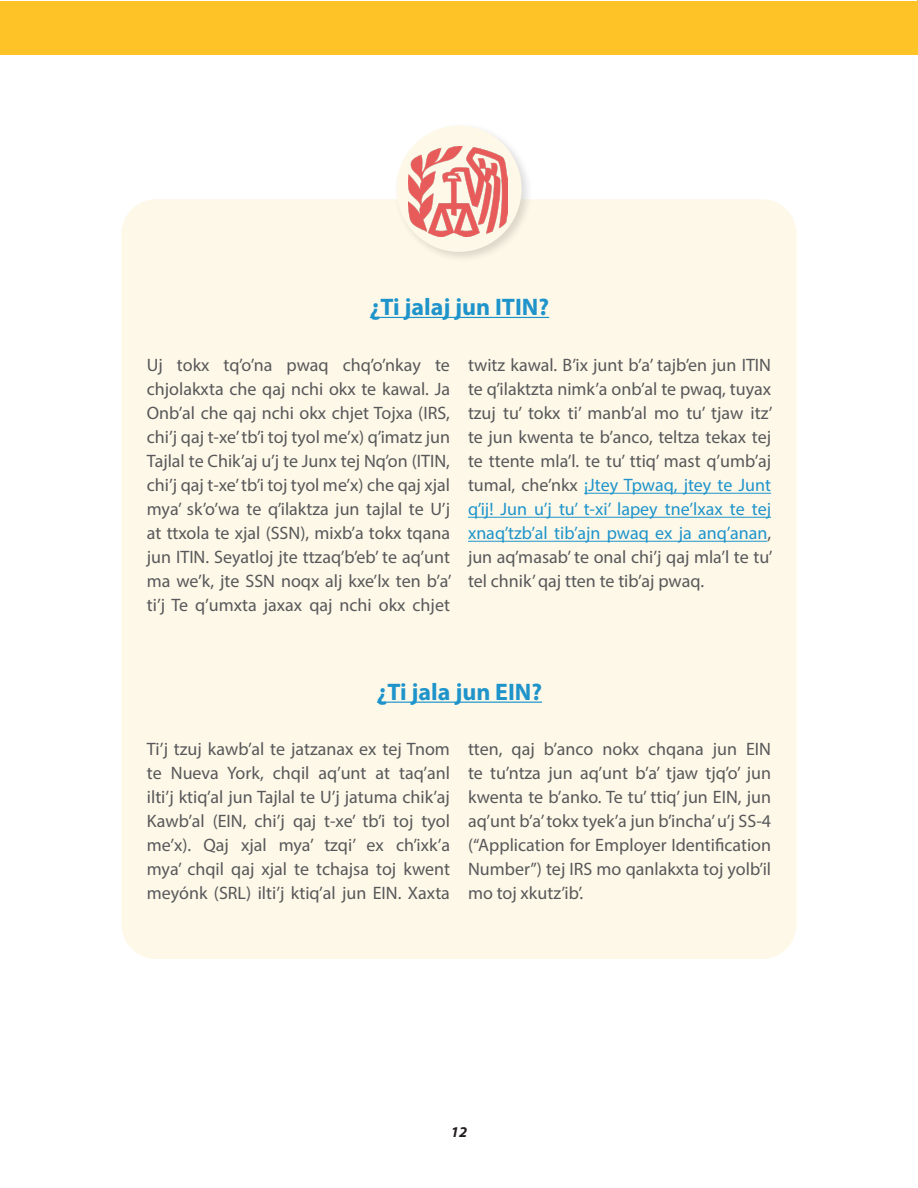
<style>
.page{position:relative;width:918px;height:1188px;background:#fff}
.page>*{position:absolute;margin:0;border:0;box-sizing:border-box;transform-origin:0 0}
.Heading_2{font:700 24px "Myriad Pro";color:#1e94cb}
.t1{font:18px/24px "Myriad Pro";color:#57585a;text-align:justify}
.t2{font:italic 700 15px "Myriad Pro";color:#231f20}
.s1{color:#1e94cb}
</style>
<div class="page">
<div style="left:0;top:1px;width:918px;height:54px;background:#fec427"></div>
<div style="left:122px;top:199px;width:674px;height:760px;background:#fef8e8;border-radius:35px"></div>
<hr style="left:584px;top:493px;width:187px;height:1px;background:#1e94cb">
<hr style="left:468px;top:517px;width:303px;height:1px;background:#1e94cb">
<hr style="left:468px;top:541px;width:299px;height:1px;background:#1e94cb">
<hr style="left:370px;top:317px;width:179px;height:1px;background:#1e94cb">
<div style="left:393px;top:123px;width:140px;height:140px;background:#231f20;opacity:.15"></div>
<div style="left:396px;top:126px;width:126px;height:126px;background:#fef8e8;border-radius:50%"></div>
<img style="left:408px;top:146px;width:100px;height:90px">
<hr style="left:377px;top:702px;width:165px;height:1px;background:#1e94cb">
<hr style="left:917px;top:0;width:1px;height:54px;background:#fec427">
<p class="Heading_2" style="left:370px;top:291px;width:181px">¿Ti jalaj jun ITIN?</p>
<p class="t1" style="left:147px;top:353px;width:306px">Uj tokx tq’o’na pwaq chq’o’nkay te chjolakxta che qaj nchi okx te kawal. Ja Onb’al che qaj nchi okx chjet Tojxa (IRS, chi’j qaj t-xe’ tb’i toj tyol me’x) q’imatz jun Tajlal te Chik’aj u’j te Junx tej Nq’on (ITIN, chi’j qaj t-xe’ tb’i toj tyol me’x) che qaj xjal mya’ sk’o’wa te q’ilaktza jun tajlal te U’j at ttxola te xjal (SSN), mixb’a tokx tqana jun ITIN. Seyatloj jte ttzaq’b’eb’ te aq’unt ma we’k, jte SSN noqx alj kxe’lx ten b’a’ ti’j Te q’umxta jaxax qaj nchi okx chjet</p>
<p class="t1" style="left:468px;top:353px;width:306px">twitz kawal. B’ix junt b’a’ tajb’en jun ITIN te q’ilaktzta nimk’a onb’al te pwaq, tuyax tzuj tu’ tokx ti’ manb’al mo tu’ tjaw itz’ te jun kwenta te b’anco, teltza tekax tej te ttente mla’l. te tu’ ttiq’ mast q’umb’aj tumal, che’nkx <span class="s1">¡Jtey Tpwaq, jtey te Junt q’ij! Jun u’j tu’ t-xi’ lapey tne’lxax te tej xnaq’tzb’al tib’ajn pwaq ex ja anq’anan</span>, jun aq’masab’ te onal chi’j qaj mla’l te tu’ tel chnik’ qaj tten te tib’aj pwaq.</p>
<p class="Heading_2" style="left:377px;top:676px;width:167px">¿Ti jala jun EIN?</p>
<p class="t1" style="left:468px;top:736px;width:305px">tten, qaj b’anco nokx chqana jun EIN te tu’ntza jun aq’unt b’a’ tjaw tjq’o’ jun kwenta te b’anko. Te tu’ ttiq’ jun EIN, jun aq’unt b’a’ tokx tyek’a jun b’incha’ u’j SS-4 (“Application for Employer Identification Number”) tej IRS mo qanlakxta toj yolb’il mo toj xkutz’ib’.</p>
<p class="t1" style="left:147px;top:736px;width:305px">Ti’j tzuj kawb’al te jatzanax ex tej Tnom te Nueva York, chqil aq’unt at taq’anl ilti’j ktiq’al jun Tajlal te U’j jatuma chik’aj Kawb’al (EIN, chi’j qaj t-xe’ tb’i toj tyol me’x). Qaj xjal mya’ tzqi’ ex ch’ixk’a mya’ chqil qaj xjal te tchajsa toj kwent meyónk (SRL) ilti’j ktiq’al jun EIN. Xaxta</p>
<p class="t2" style="left:451px;top:1122px;width:18px">12</p>
</div>
